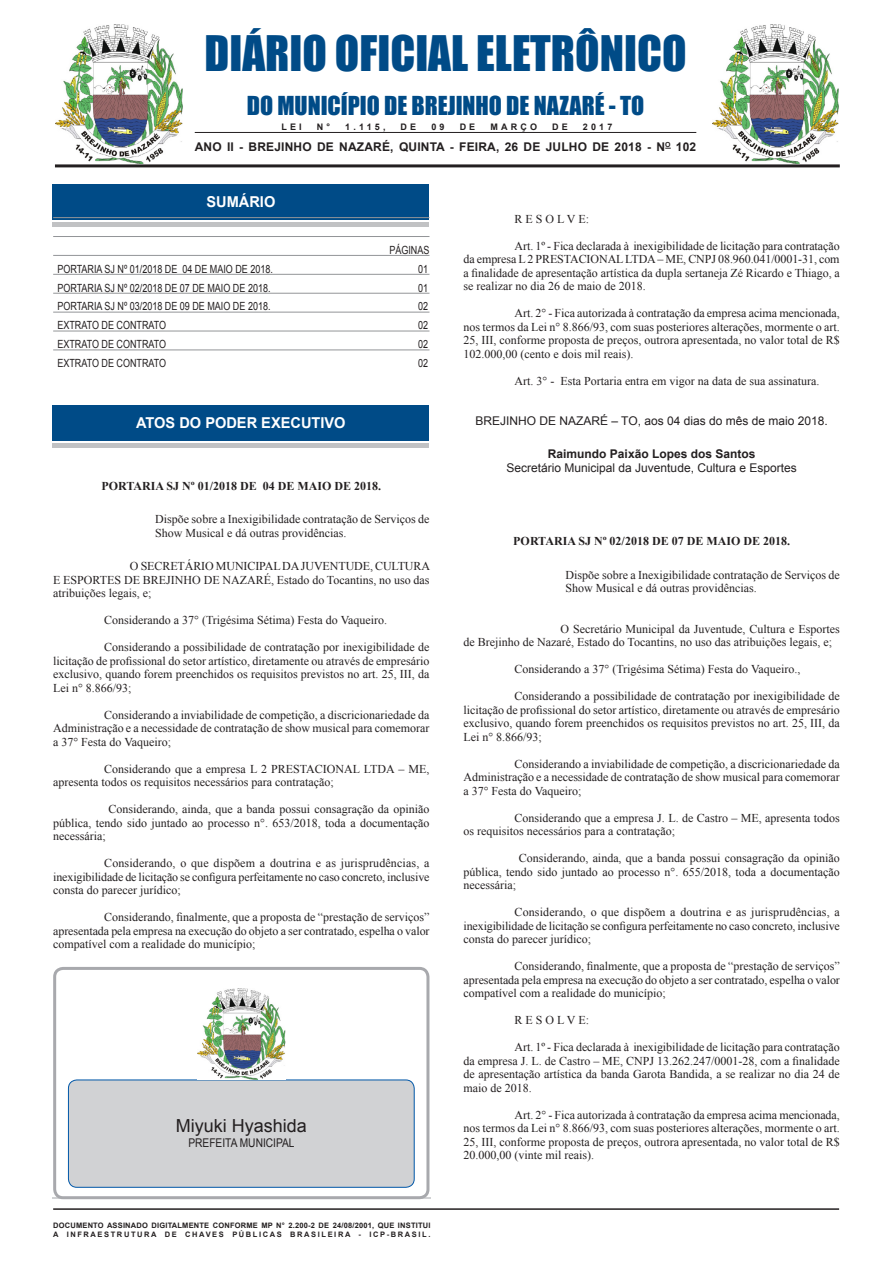
<style>
.page{position:relative;width:893px;height:1263px;background:#fff}
.page>*{position:absolute;margin:0;border:0;box-sizing:border-box;transform-origin:0 0}
.t1{font:45px "Impact";color:#004b87}
.t2{font:24px "Impact";color:#004b87}
.t3{font:18px "Arial";color:#231f20}
.t4{font:700 15px "Arial";color:#fff}
.t5{font:12px/13.5px "Times New Roman";color:#231f20;text-align:justify}
.t6{font:12px "Arial";color:#231f20}
.t7{font:700 12px "Arial";letter-spacing:.015em;color:#231f20}
.t8{font:700 12px "Times New Roman";color:#231f20}
.t9{font:12px "Arial";color:#231f20;scale:.85 1}
.t10{font:11.25px "Arial";color:#231f20;scale:.8 1}
.t11{font:700 9px "Arial";letter-spacing:.35em;color:#231f20}
.t12{font:700 7.5px/9px "Arial";letter-spacing:.025em;color:#231f20}
</style>
<div class="page">
<hr style="left:53px;top:1208px;width:786px;height:2px;background:#231f20">
<hr style="left:55px;top:164px;width:785px;height:3px;background:#231f20">
<hr style="left:195px;top:132px;width:501px;height:1px;background:#231f20">
<div style="left:53px;top:411px;width:376px;height:37px;background:#c1c2c4"></div>
<div style="left:53px;top:408px;width:376px;height:35px;background:#fff"></div>
<div style="left:53px;top:406px;width:376px;height:35px;background:#004b87"></div>
<hr style="left:52px;top:1198px;width:379px;height:1px;background:#d1d2d4">
<div style="left:53px;top:967px;width:376px;height:232px;border:3px solid #a8a9ad;border-radius:9px"></div>
<div style="left:68px;top:1080px;width:346px;height:107px;background:#d1d2d4;border-radius:9px"></div>
<div style="left:68px;top:1080px;width:346px;height:107px;border:1px solid #0057a8;border-radius:9px"></div>
<img style="left:197px;top:989px;width:88px;height:91px">
<img style="left:712px;top:24px;width:127px;height:139px">
<img style="left:56px;top:24px;width:127px;height:139px">
<div style="left:53px;top:190px;width:376px;height:37px;background:#c1c2c4"></div>
<div style="left:53px;top:187px;width:376px;height:35px;background:#fff"></div>
<div style="left:53px;top:184px;width:376px;height:36px;background:#004b87"></div>
<hr style="left:53px;top:217px;width:376px;height:1px;background:#939598">
<hr style="left:53px;top:236px;width:376px;height:1px;background:#939598">
<hr style="left:53px;top:255px;width:376px;height:1px;background:#939598">
<hr style="left:53px;top:274px;width:376px;height:1px;background:#939598">
<hr style="left:53px;top:293px;width:376px;height:1px;background:#939598">
<hr style="left:53px;top:312px;width:376px;height:1px;background:#939598">
<hr style="left:53px;top:331px;width:376px;height:1px;background:#939598">
<hr style="left:53px;top:350px;width:376px;height:1px;background:#939598">
<h1 class="t1" style="left:205px;top:19px;width:483px">DIÁRIO OFICIAL ELETRÔNICO</h1>
<h2 class="t2" style="left:247px;top:87px;width:399px">DO MUNICÍPIO DE BREJINHO DE NAZARÉ - TO</h2>
<p class="t11" style="left:281px;top:120px;width:22px">LEI</p>
<p class="t11" style="left:317px;top:120px;width:15px">N °</p>
<p class="t11" style="left:345px;top:120px;width:42px">1.115,</p>
<p class="t11" style="left:401px;top:120px;width:17px">D E</p>
<p class="t11" style="left:431px;top:120px;width:15px">0 9</p>
<p class="t11" style="left:460px;top:120px;width:17px">D E</p>
<p class="t11" style="left:490px;top:120px;width:48px">MARÇO</p>
<p class="t11" style="left:552px;top:120px;width:17px">D E</p>
<p class="t11" style="left:583px;top:120px;width:31px">2017</p>
<p class="t7" style="left:195px;top:139px;width:503px">ANO II - BREJINHO DE NAZARÉ, QUINTA - FEIRA, 26 DE JULHO DE 2018 - N<sup>O</sup> 102</p>
<p class="t4" style="left:206px;top:192px;width:70px">SUMÁRIO</p>
<p class="t10" style="left:389px;top:242px;width:52px">PÁGINAS</p>
<p class="t10" style="left:57px;top:261px;width:271px">PORTARIA SJ Nº 01/2018 DE 04 DE MAIO DE 2018.</p>
<p class="t10" style="left:418px;top:261px;width:14px">01</p>
<p class="t10" style="left:57px;top:280px;width:268px">PORTARIA SJ Nº 02/2018 DE 07 DE MAIO DE 2018.</p>
<p class="t10" style="left:418px;top:280px;width:14px">01</p>
<p class="t10" style="left:57px;top:299px;width:268px">PORTARIA SJ Nº 03/2018 DE 09 DE MAIO DE 2018.</p>
<p class="t10" style="left:418px;top:299px;width:14px">02</p>
<p class="t10" style="left:57px;top:318px;width:138px">EXTRATO DE CONTRATO</p>
<p class="t10" style="left:418px;top:318px;width:14px">02</p>
<p class="t10" style="left:57px;top:337px;width:138px">EXTRATO DE CONTRATO</p>
<p class="t10" style="left:418px;top:337px;width:14px">02</p>
<p class="t10" style="left:57px;top:356px;width:138px">EXTRATO DE CONTRATO</p>
<p class="t10" style="left:418px;top:356px;width:14px">02</p>
<p class="t4" style="left:136px;top:413px;width:211px">ATOS DO PODER EXECUTIVO</p>
<p class="t8" style="left:101px;top:478px;width:281px">PORTARIA SJ Nº 01/2018 DE 04 DE MAIO DE 2018.</p>
<p class="t5" style="left:155px;top:512px;width:276px">Dispõe sobre a Inexigibilidade contratação de Serviços de<br>Show Musical e dá outras providências.</p>
<p class="t5" style="left:53px;top:559px;width:378px;text-indent:77px">O SECRETÁRIO MUNICIPAL DA JUVENTUDE, CULTURA E ESPORTES DE BREJINHO DE NAZARÉ, Estado do Tocantins, no uso das atribuições legais, e;</p>
<p class="t5" style="left:104px;top:613px;width:284px">Considerando a 37° (Trigésima Sétima) Festa do Vaqueiro.</p>
<p class="t5" style="left:53px;top:640px;width:378px;text-indent:51px">Considerando a possibilidade de contratação por inexigibilidade de licitação de profissional do setor artístico, diretamente ou através de empresário exclusivo, quando forem preenchidos os requisitos previstos no art. 25, III, da Lei n° 8.866/93;</p>
<p class="t5" style="left:53px;top:708px;width:378px;text-indent:51px">Considerando a inviabilidade de competição, a discricionariedade da Administração e a necessidade de contratação de show musical para comemorar a 37° Festa do Vaqueiro;</p>
<p class="t5" style="left:53px;top:762px;width:378px;text-indent:51px">Considerando que a empresa L 2 PRESTACIONAL LTDA – ME, apresenta todos os requisitos necessários para contratação;</p>
<p class="t5" style="left:53px;top:802px;width:378px;text-indent:55px">Considerando, ainda, que a banda possui consagração da opinião pública, tendo sido juntado ao processo n°. 653/2018, toda a documentação necessária;</p>
<p class="t5" style="left:53px;top:856px;width:378px;text-indent:51px">Considerando, o que dispõem a doutrina e as jurisprudências, a inexigibilidade de licitação se configura perfeitamente no caso concreto, inclusive consta do parecer jurídico;</p>
<p class="t5" style="left:53px;top:910px;width:378px;text-indent:51px">Considerando, finalmente, que a proposta de “prestação de serviços” apresentada pela empresa na execução do objeto a ser contratado, espelha o valor compatível com a realidade do município;</p>
<h3 class="t3" style="left:176px;top:1114px;width:133px">Miyuki Hyashida</h3>
<p class="t9" style="left:188px;top:1135px;width:126px">PREFEITA MUNICIPAL</p>
<p class="t12" style="left:53px;top:1221px;width:379px">DOCUMENTO ASSINADO DIGITALMENTE CONFORME MP N° 2.200-2 DE 24/08/2001, QUE INSTITUI<br>A INFRAESTRUTURA DE CHAVES PÚBLICAS BRASILEIRA - ICP-BRASIL.</p>
<p class="t5" style="left:514px;top:212px;width:76px">R E S O L V E:</p>
<p class="t5" style="left:463px;top:239px;width:378px;text-indent:51px">Art. 1º - Fica declarada à inexigibilidade de licitação para contratação da empresa L 2 PRESTACIONAL LTDA – ME, CNPJ 08.960.041/0001-31, com a finalidade de apresentação artística da dupla sertaneja Zé Ricardo e Thiago, a se realizar no dia 26 de maio de 2018.</p>
<p class="t5" style="left:463px;top:306px;width:378px;text-indent:51px">Art. 2° - Fica autorizada à contratação da empresa acima mencionada, nos termos da Lei n° 8.866/93, com suas posteriores alterações, mormente o art.<br>25, III, conforme proposta de preços, outrora apresentada, no valor total de R$ 102.000,00 (cento e dois mil reais).</p>
<p class="t5" style="left:514px;top:374px;width:307px">Art. 3° - Esta Portaria entra em vigor na data de sua assinatura.</p>
<p class="t6" style="left:475px;top:413px;width:354px">BREJINHO DE NAZARÉ – TO, aos 04 dias do mês de maio 2018.</p>
<p class="t7" style="left:548px;top:446px;width:209px">Raimundo Paixão Lopes dos Santos</p>
<p class="t6" style="left:507px;top:460px;width:292px">Secretário Municipal da Juventude, Cultura e Esportes</p>
<p class="t8" style="left:513px;top:533px;width:278px">PORTARIA SJ Nº 02/2018 DE 07 DE MAIO DE 2018.</p>
<p class="t5" style="left:566px;top:568px;width:276px">Dispõe sobre a Inexigibilidade contratação de Serviços de<br>Show Musical e dá outras providências.</p>
<p class="t5" style="left:463px;top:622px;width:378px;text-indent:97px">O Secretário Municipal da Juventude, Cultura e Esportes de Brejinho de Nazaré, Estado do Tocantins, no uso das atribuições legais, e;</p>
<p class="t5" style="left:515px;top:662px;width:287px">Considerando a 37° (Trigésima Sétima) Festa do Vaqueiro.,</p>
<p class="t5" style="left:463px;top:689px;width:378px;text-indent:51px">Considerando a possibilidade de contratação por inexigibilidade de licitação de profissional do setor artístico, diretamente ou através de empresário exclusivo, quando forem preenchidos os requisitos previstos no art. 25, III, da Lei n° 8.866/93;</p>
<p class="t5" style="left:463px;top:757px;width:378px;text-indent:51px">Considerando a inviabilidade de competição, a discricionariedade da Administração e a necessidade de contratação de show musical para comemorar a 37° Festa do Vaqueiro;</p>
<p class="t5" style="left:463px;top:811px;width:378px;text-indent:51px">Considerando que a empresa J. L. de Castro – ME, apresenta todos os requisitos necessários para a contratação;</p>
<p class="t5" style="left:463px;top:851px;width:378px;text-indent:55px">Considerando, ainda, que a banda possui consagração da opinião pública, tendo sido juntado ao processo n°. 655/2018, toda a documentação necessária;</p>
<p class="t5" style="left:463px;top:905px;width:378px;text-indent:51px">Considerando, o que dispõem a doutrina e as jurisprudências, a inexigibilidade de licitação se configura perfeitamente no caso concreto, inclusive consta do parecer jurídico;</p>
<p class="t5" style="left:463px;top:959px;width:378px;text-indent:51px">Considerando, finalmente, que a proposta de “prestação de serviços” apresentada pela empresa na execução do objeto a ser contratado, espelha o valor compatível com a realidade do município;</p>
<p class="t5" style="left:515px;top:1013px;width:76px">R E S O L V E:</p>
<p class="t5" style="left:463px;top:1040px;width:378px;text-indent:51px">Art. 1º - Fica declarada à inexigibilidade de licitação para contratação da empresa J. L. de Castro – ME, CNPJ 13.262.247/0001-28, com a finalidade de apresentação artística da banda Garota Bandida, a se realizar no dia 24 de maio de 2018.</p>
<p class="t5" style="left:463px;top:1108px;width:378px;text-indent:51px">Art. 2° - Fica autorizada à contratação da empresa acima mencionada, nos termos da Lei n° 8.866/93, com suas posteriores alterações, mormente o art.<br>25, III, conforme proposta de preços, outrora apresentada, no valor total de R$ 20.000,00 (vinte mil reais).</p>
</div>
